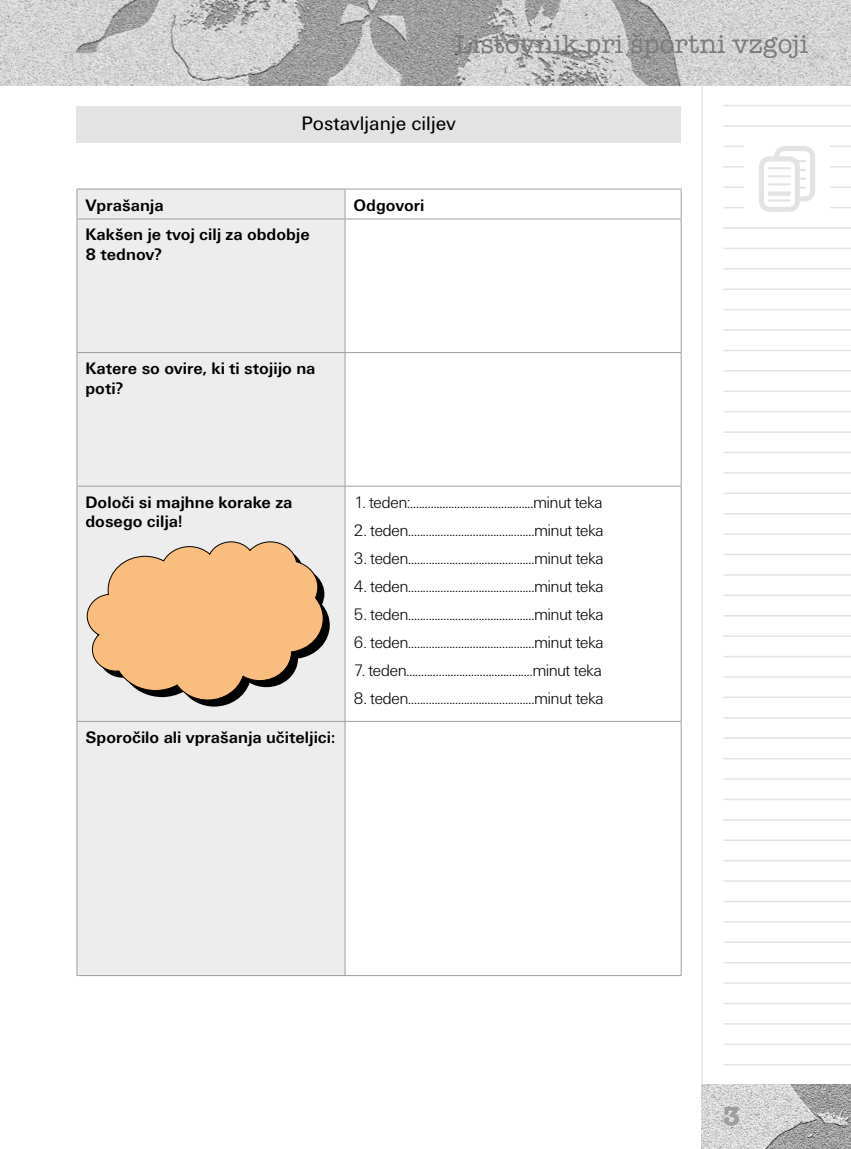
<style>
.page{position:relative;width:851px;height:1149px;background:#fff}
.page>*{position:absolute;margin:0;border:0;box-sizing:border-box;transform-origin:0 0}
.t1{font:500 27px "American Typ Itc DEE";color:#7c7b7b}
.t2{font:700 27px "American Typ Itc DEE";color:#9d9d9c}
.t3{font:20.25px "Unitus TEE";color:#000}
.t4{font:17.25px "Unitus DEE Ligh";color:#000}
.t5{font:700 17.25px/19.5px "Unitus TEE";color:#000}
</style>
<div class="page">
<svg style="left:701px;top:85px;width:149px;height:998px"></svg>
<img style="left:701px;top:1083px;width:149px;height:65px">
<hr style="left:723px;top:105px;width:127px;height:1px;background:#e3e3e3">
<hr style="left:723px;top:125px;width:127px;height:2px;background:#e3e3e3">
<hr style="left:723px;top:146px;width:127px;height:1px;background:#e3e3e3">
<hr style="left:723px;top:166px;width:127px;height:1px;background:#e3e3e3">
<hr style="left:723px;top:186px;width:127px;height:2px;background:#e3e3e3">
<hr style="left:723px;top:207px;width:127px;height:1px;background:#e3e3e3">
<hr style="left:723px;top:227px;width:127px;height:2px;background:#e3e3e3">
<hr style="left:723px;top:247px;width:127px;height:2px;background:#e3e3e3">
<hr style="left:723px;top:268px;width:127px;height:1px;background:#e3e3e3">
<hr style="left:723px;top:288px;width:127px;height:2px;background:#e3e3e3">
<hr style="left:723px;top:309px;width:127px;height:1px;background:#e3e3e3">
<hr style="left:723px;top:329px;width:127px;height:2px;background:#e3e3e3">
<hr style="left:723px;top:349px;width:127px;height:2px;background:#e3e3e3">
<hr style="left:723px;top:370px;width:127px;height:1px;background:#e3e3e3">
<hr style="left:723px;top:390px;width:127px;height:2px;background:#e3e3e3">
<hr style="left:723px;top:411px;width:127px;height:1px;background:#e3e3e3">
<hr style="left:723px;top:431px;width:127px;height:2px;background:#e3e3e3">
<hr style="left:723px;top:451px;width:127px;height:2px;background:#e3e3e3">
<hr style="left:723px;top:472px;width:127px;height:1px;background:#e3e3e3">
<hr style="left:723px;top:492px;width:127px;height:2px;background:#e3e3e3">
<hr style="left:723px;top:513px;width:127px;height:1px;background:#e3e3e3">
<hr style="left:723px;top:533px;width:127px;height:1px;background:#e3e3e3">
<hr style="left:723px;top:553px;width:127px;height:2px;background:#e3e3e3">
<hr style="left:723px;top:574px;width:127px;height:1px;background:#e3e3e3">
<hr style="left:723px;top:594px;width:127px;height:2px;background:#e3e3e3">
<hr style="left:723px;top:615px;width:127px;height:1px;background:#e3e3e3">
<hr style="left:723px;top:635px;width:127px;height:1px;background:#e3e3e3">
<hr style="left:723px;top:655px;width:127px;height:2px;background:#e3e3e3">
<hr style="left:723px;top:676px;width:127px;height:1px;background:#e3e3e3">
<hr style="left:723px;top:696px;width:127px;height:2px;background:#e3e3e3">
<hr style="left:723px;top:716px;width:127px;height:2px;background:#e3e3e3">
<hr style="left:723px;top:737px;width:127px;height:1px;background:#e3e3e3">
<hr style="left:723px;top:757px;width:127px;height:2px;background:#e3e3e3">
<hr style="left:723px;top:778px;width:127px;height:1px;background:#e3e3e3">
<hr style="left:723px;top:798px;width:127px;height:2px;background:#e3e3e3">
<hr style="left:723px;top:818px;width:127px;height:2px;background:#e3e3e3">
<hr style="left:723px;top:839px;width:127px;height:1px;background:#e3e3e3">
<hr style="left:723px;top:859px;width:127px;height:2px;background:#e3e3e3">
<hr style="left:723px;top:880px;width:127px;height:1px;background:#e3e3e3">
<hr style="left:723px;top:900px;width:127px;height:1px;background:#e3e3e3">
<hr style="left:723px;top:920px;width:127px;height:2px;background:#e3e3e3">
<hr style="left:723px;top:941px;width:127px;height:1px;background:#e3e3e3">
<hr style="left:723px;top:961px;width:127px;height:2px;background:#e3e3e3">
<hr style="left:723px;top:982px;width:127px;height:1px;background:#e3e3e3">
<hr style="left:723px;top:1002px;width:127px;height:1px;background:#e3e3e3">
<hr style="left:723px;top:1022px;width:127px;height:2px;background:#e3e3e3">
<hr style="left:723px;top:1043px;width:127px;height:1px;background:#e3e3e3">
<hr style="left:723px;top:1063px;width:127px;height:2px;background:#e3e3e3">
<img style="left:0;top:0;width:850px;height:85px">
<div style="left:744px;top:134px;width:85px;height:80px;background:#fff"></div>
<svg style="left:759px;top:146px;width:56px;height:66px"></svg>
<hr style="left:767px;top:199px;width:23px;height:2px;background:#e3e3e3">
<div style="left:77px;top:106px;width:603px;height:37px;background:#e3e3e3"></div>
<div style="left:78px;top:190px;width:266px;height:784px;background:#ededed"></div>
<hr style="left:77px;top:189px;width:268px;height:1px;background:#9d9d9c">
<svg style="left:77px;top:189px;width:1px;height:29px"></svg>
<hr style="left:345px;top:189px;width:336px;height:1px;background:#9d9d9c">
<svg style="left:344px;top:189px;width:1px;height:29px"></svg>
<svg style="left:680px;top:189px;width:1px;height:29px"></svg>
<hr style="left:77px;top:218px;width:268px;height:1px;background:#9d9d9c">
<hr style="left:77px;top:219px;width:1px;height:133px;background:#9d9d9c">
<hr style="left:345px;top:218px;width:336px;height:1px;background:#9d9d9c">
<hr style="left:344px;top:219px;width:1px;height:133px;background:#9d9d9c">
<hr style="left:680px;top:219px;width:1px;height:133px;background:#9d9d9c">
<hr style="left:77px;top:352px;width:268px;height:1px;background:#9d9d9c">
<hr style="left:77px;top:353px;width:1px;height:132px;background:#9d9d9c">
<hr style="left:345px;top:352px;width:336px;height:1px;background:#9d9d9c">
<hr style="left:344px;top:353px;width:1px;height:132px;background:#9d9d9c">
<hr style="left:680px;top:353px;width:1px;height:132px;background:#9d9d9c">
<hr style="left:77px;top:485px;width:268px;height:1px;background:#9d9d9c">
<hr style="left:77px;top:486px;width:1px;height:234px;background:#9d9d9c">
<hr style="left:345px;top:485px;width:336px;height:1px;background:#9d9d9c">
<hr style="left:344px;top:486px;width:1px;height:234px;background:#9d9d9c">
<hr style="left:680px;top:486px;width:1px;height:234px;background:#9d9d9c">
<hr style="left:77px;top:720px;width:268px;height:1px;background:#9d9d9c">
<hr style="left:77px;top:721px;width:1px;height:253px;background:#9d9d9c">
<hr style="left:345px;top:720px;width:336px;height:1px;background:#9d9d9c">
<hr style="left:344px;top:721px;width:1px;height:253px;background:#9d9d9c">
<hr style="left:680px;top:721px;width:1px;height:253px;background:#9d9d9c">
<hr style="left:77px;top:974px;width:268px;height:1px;background:#9d9d9c">
<hr style="left:345px;top:974px;width:336px;height:1px;background:#9d9d9c">
<svg style="left:86px;top:541px;width:244px;height:165px;background:#e5bc91"></svg>
<h1 class="t1" style="left:454px;top:30px;width:355px">Listovnik pri športni vzgoji</h1>
<p class="t3" style="left:301px;top:112px;width:156px">Postavljanje ciljev</p>
<p class="t5" style="left:85px;top:195px;width:80px">Vprašanja</p>
<p class="t5" style="left:353px;top:195px;width:72px">Odgovori</p>
<p class="t5" style="left:85px;top:225px;width:226px">Kakšen je tvoj cilj za obdobje<br>8 tednov?</p>
<p class="t5" style="left:85px;top:358px;width:231px">Katere so ovire, ki ti stojijo na poti?</p>
<p class="t5" style="left:85px;top:492px;width:208px">Določi si majhne korake za dosego cilja!</p>
<p class="t4" style="left:353px;top:492px;width:250px">1. teden:..........................................minut teka</p>
<p class="t4" style="left:353px;top:520px;width:251px">2. teden...........................................minut teka</p>
<p class="t4" style="left:353px;top:548px;width:251px">3. teden...........................................minut teka</p>
<p class="t4" style="left:353px;top:576px;width:251px">4. teden...........................................minut teka</p>
<p class="t4" style="left:353px;top:604px;width:251px">5. teden...........................................minut teka</p>
<p class="t4" style="left:353px;top:632px;width:251px">6. teden...........................................minut teka</p>
<p class="t4" style="left:353px;top:660px;width:249px">7. teden...........................................minut teka</p>
<p class="t4" style="left:353px;top:688px;width:251px">8. teden...........................................minut teka</p>
<p class="t5" style="left:85px;top:727px;width:251px">Sporočilo ali vprašanja učiteljici:</p>
<h1 class="t2" style="left:723px;top:1099px;width:18px">3</h1>
</div>
